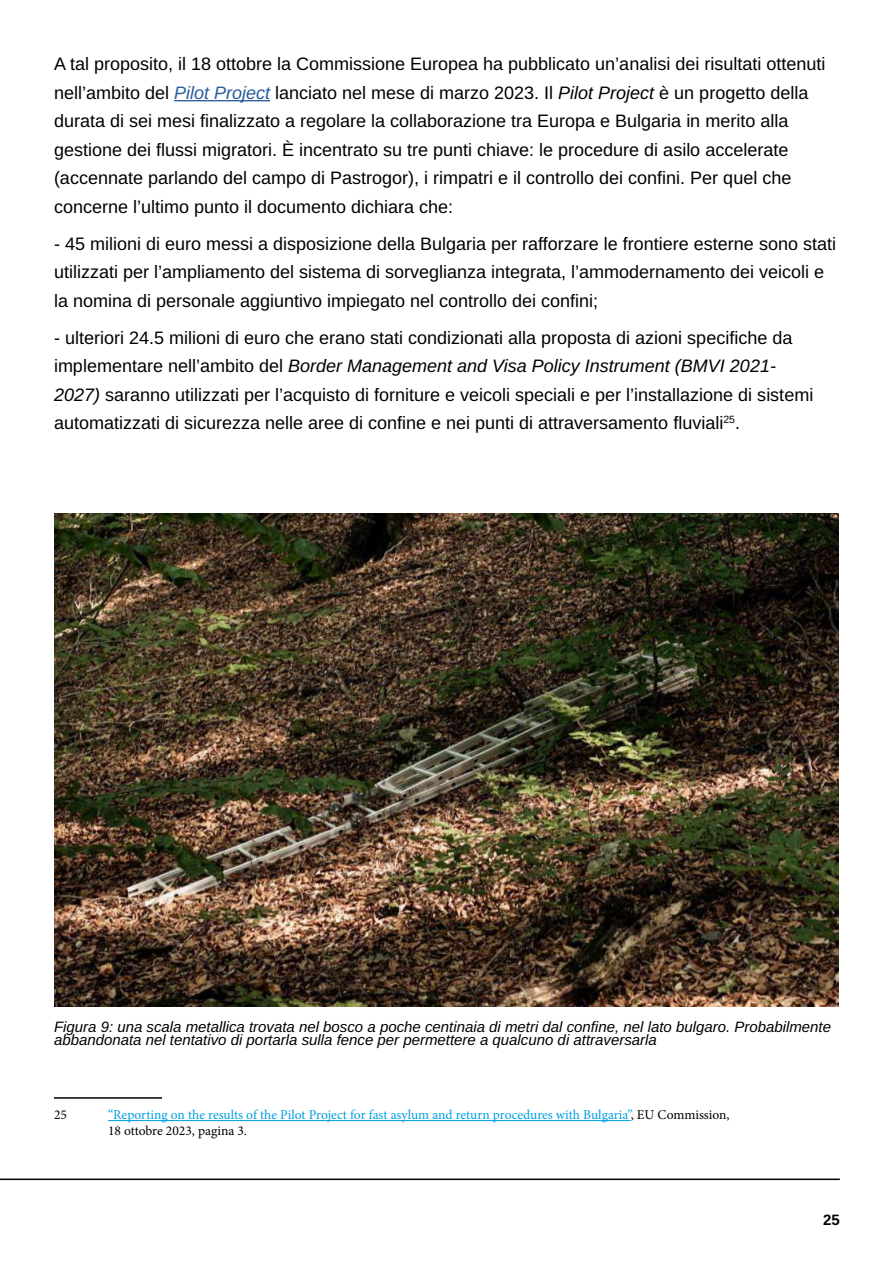
<style>
.page{position:relative;width:893px;height:1263px;background:#fff}
.page>*{position:absolute;margin:0;border:0;box-sizing:border-box;transform-origin:0 0}
.t1{font:18px/28.5px "Arimo";color:#000}
.t2{font:italic 15px/13.5px "Arimo";color:#000}
.t3{font:15px "Arimo";color:#000}
.t4{font:13.5px/16.2px "Minion Pro";color:#009fe3}
.t5{font:13.5px "Minion Pro";color:#000}
.s1{font-style:italic;color:#275b9b}
.s2{font-style:italic}
.s3{color:#000}
</style>
<div class="page">
<hr style="left:0;top:1178px;width:840px;height:2px;background:#000">
<hr style="left:174px;top:100px;width:96px;height:1px;background:#275b9b">
<hr style="left:54px;top:1097px;width:108px;height:2px;background:#000">
<hr style="left:108px;top:1120px;width:523px;height:1px;background:#009fe3">
<img style="left:54px;top:514px;width:785px;height:492px">
<p class="t1" style="left:54px;top:50px;width:773px">A tal proposito, il 18 ottobre la Commissione Europea ha pubblicato un’analisi dei risultati ottenuti nell’ambito del <span class="s1">Pilot Project</span> lanciato nel mese di marzo 2023. Il <span class="s2">Pilot Project</span> è un progetto della durata di sei mesi finalizzato a regolare la collaborazione tra Europa e Bulgaria in merito alla gestione dei flussi migratori. È incentrato su tre punti chiave: le procedure di asilo accelerate (accennate parlando del campo di Pastrogor), i rimpatri e il controllo dei confini. Per quel che concerne l’ultimo punto il documento dichiara che:</p>
<p class="t1" style="left:54px;top:230px;width:783px">- 45 milioni di euro messi a disposizione della Bulgaria per rafforzare le frontiere esterne sono stati utilizzati per l’ampliamento del sistema di sorveglianza integrata, l’ammodernamento dei veicoli e la nomina di personale aggiuntivo impiegato nel controllo dei confini;</p>
<p class="t1" style="left:54px;top:324px;width:761px">- ulteriori 24.5 milioni di euro che erano stati condizionati alla proposta di azioni specifiche da implementare nell’ambito del <span class="s2">Border Management and Visa Policy Instrument (BMVI 2021- 2027)</span> saranno utilizzati per l’acquisto di forniture e veicoli speciali e per l’installazione di sistemi automatizzati di sicurezza nelle aree di confine e nei punti di attraversamento fluviali<sup>25</sup>.</p>
<p class="t2" style="left:54px;top:1020px;width:779px">Figura 9: una scala metallica trovata nel bosco a poche centinaia di metri dal confine, nel lato bulgaro. Probabilmente abbandonata nel tentativo di portarla sulla fence per permettere a qualcuno di attraversarla</p>
<p class="t5" style="left:54px;top:1106px;width:14px">25</p>
<p class="t4" style="left:108px;top:1107px;width:623px">“Reporting on the results of the Pilot Project for fast asylum and return procedures with Bulgaria”<span class="s3">, EU Commission,<br>18 ottobre 2023, pagina 3.</span></p>
<p class="t3" style="left:823px;top:1209px;width:18px">25</p>
</div>
